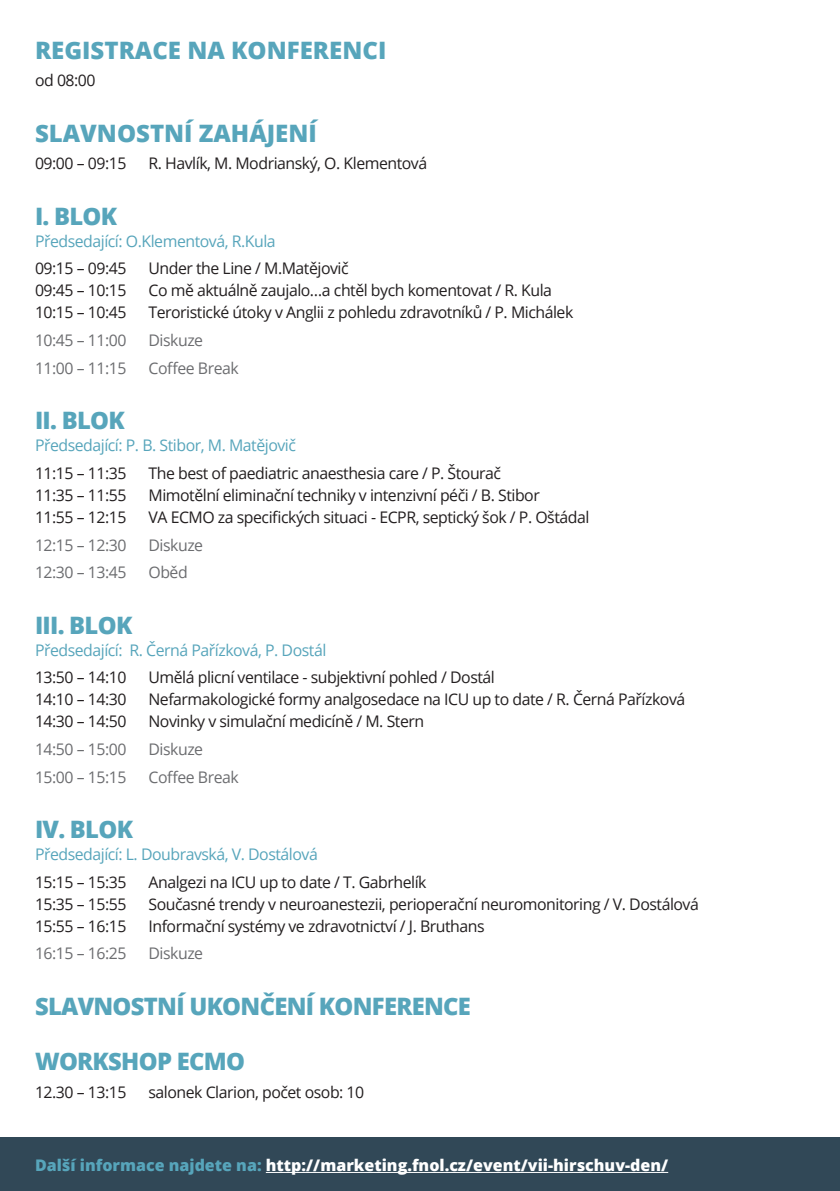
<style>
.page{position:relative;width:840px;height:1191px;background:#fff}
.page>*{position:absolute;margin:0;border:0;box-sizing:border-box;transform-origin:0 0}
.t1{font:800 24px "Open Sans";letter-spacing:-.03em;color:#57a5bb}
.t2{font:800 24px "Open Sans";color:#57a5bb}
.t3{font:16px "Open Sans";letter-spacing:-.03em;color:#231f20}
.t4{font:16px "Open Sans";letter-spacing:-.03em;color:#57a5bb}
.t5{font:16px "Open Sans";letter-spacing:-.03em;color:#6c6d70}
.t6{font:800 16px "Open Sans";color:#fff}
.s1{color:#57a5bb}
</style>
<div class="page">
<div style="left:0;top:1137px;width:839px;height:54px;background:#314857"></div>
<hr style="left:266px;top:1172px;width:402px;height:1px;background:#fff">
<p class="t2" style="left:35px;top:32px;width:353px">REGISTRACE NA KONFERENCI</p>
<p class="t3" style="left:35px;top:70px;width:62px">od 08:00</p>
<p class="t2" style="left:35px;top:115px;width:283px">SLAVNOSTNÍ ZAHÁJENÍ</p>
<p class="t3" style="left:35px;top:153px;width:93px">09:00 – 09:15</p>
<p class="t3" style="left:148px;top:153px;width:280px">R. Havlík, M. Modrianský, O. Klementová</p>
<p class="t1" style="left:35px;top:198px;width:84px">I. BLOK</p>
<p class="t4" style="left:35px;top:230px;width:242px">Předsedající: O.Klementová, R.Kula</p>
<p class="t3" style="left:35px;top:258px;width:93px">09:15 – 09:45</p>
<p class="t3" style="left:148px;top:258px;width:201px">Under the Line / M.Matějovič</p>
<p class="t3" style="left:35px;top:280px;width:93px">09:45 – 10:15</p>
<p class="t3" style="left:148px;top:280px;width:405px">Co mě aktuálně zaujalo…a chtěl bych komentovat / R. Kula</p>
<p class="t3" style="left:35px;top:302px;width:93px">10:15 – 10:45</p>
<p class="t3" style="left:148px;top:302px;width:426px">Teroristické útoky v Anglii z pohledu zdravotníků / P. Michálek</p>
<p class="t5" style="left:35px;top:329px;width:93px">10:45 – 11:00</p>
<p class="t5" style="left:148px;top:329px;width:56px">Diskuze</p>
<p class="t5" style="left:35px;top:357px;width:93px">11:00 – 11:15</p>
<p class="t5" style="left:148px;top:357px;width:92px">Coffee Break</p>
<p class="t1" style="left:35px;top:402px;width:91px">II. BLOK</p>
<p class="t4" style="left:35px;top:434px;width:262px">Předsedající: P. B. Stibor, M. Matějovič</p>
<p class="t3" style="left:35px;top:462px;width:93px">11:15 – 11:35</p>
<p class="t3" style="left:148px;top:462px;width:354px">The best of paediatric anaesthesia care / P. Štourač</p>
<p class="t3" style="left:35px;top:484px;width:93px">11:35 – 11:55</p>
<p class="t3" style="left:148px;top:484px;width:392px">Mimotělní eliminační techniky v intenzivní péči / B. Stibor</p>
<p class="t3" style="left:35px;top:506px;width:93px">11:55 – 12:15</p>
<p class="t3" style="left:148px;top:506px;width:442px">VA ECMO za specifických situaci - ECPR, septický šok / P. Oštádal</p>
<p class="t5" style="left:35px;top:534px;width:93px">12:15 – 12:30</p>
<p class="t5" style="left:148px;top:534px;width:56px">Diskuze</p>
<p class="t5" style="left:35px;top:561px;width:93px">12:30 – 13:45</p>
<p class="t5" style="left:148px;top:561px;width:41px">Oběd</p>
<p class="t1" style="left:35px;top:606px;width:99px">III. BLOK</p>
<p class="t4" style="left:35px;top:639px;width:293px">Předsedající: R. Černá Pařízková, P. Dostál</p>
<p class="t3" style="left:35px;top:666px;width:93px">13:50 – 14:10</p>
<p class="t3" style="left:148px;top:666px;width:348px">Umělá plicní ventilace - subjektivní pohled / Dostál</p>
<p class="t3" style="left:35px;top:688px;width:93px">14:10 – 14:30</p>
<p class="t3" style="left:148px;top:688px;width:538px">Nefarmakologické formy analgosedace na ICU up to date / R. Černá Pařízková</p>
<p class="t3" style="left:35px;top:710px;width:93px">14:30 – 14:50</p>
<p class="t3" style="left:148px;top:710px;width:277px">Novinky v simulační medicíně / M. Stern</p>
<p class="t5" style="left:35px;top:738px;width:93px">14:50 – 15:00</p>
<p class="t5" style="left:148px;top:738px;width:56px">Diskuze</p>
<p class="t5" style="left:35px;top:766px;width:93px">15:00 – 15:15</p>
<p class="t5" style="left:148px;top:766px;width:92px">Coffee Break</p>
<p class="t1" style="left:35px;top:811px;width:99px">IV. BLOK</p>
<p class="t4" style="left:35px;top:843px;width:284px">Předsedající: L. Doubravská, V. Dostálová</p>
<p class="t3" style="left:35px;top:871px;width:93px">15:15 – 15:35</p>
<p class="t3" style="left:148px;top:871px;width:279px">Analgezi na ICU up to date / T. Gabrhelík</p>
<p class="t3" style="left:35px;top:893px;width:93px">15:35 – 15:55</p>
<p class="t3" style="left:148px;top:893px;width:551px">Současné trendy v neuroanestezii, perioperační neuromonitoring / V. Dostálová</p>
<p class="t3" style="left:35px;top:915px;width:93px">15:55 – 16:15</p>
<p class="t3" style="left:148px;top:915px;width:337px">Informační systémy ve zdravotnictví / J. Bruthans</p>
<p class="t5" style="left:35px;top:942px;width:93px">16:15 – 16:25</p>
<p class="t5" style="left:148px;top:942px;width:56px">Diskuze</p>
<p class="t1" style="left:35px;top:987px;width:437px">SLAVNOSTNÍ UKONČENÍ KONFERENCE</p>
<p class="t1" style="left:35px;top:1043px;width:211px">WORKSHOP ECMO</p>
<p class="t3" style="left:35px;top:1081px;width:93px">12.30 – 13:15</p>
<p class="t3" style="left:148px;top:1081px;width:217px">salonek Clarion, počet osob: 10</p>
<p class="t6" style="left:35px;top:1153px;width:634px"><span class="s1">Další informace najdete na:</span> http://marketing.fnol.cz/event/vii-hirschuv-den/</p>
</div>
